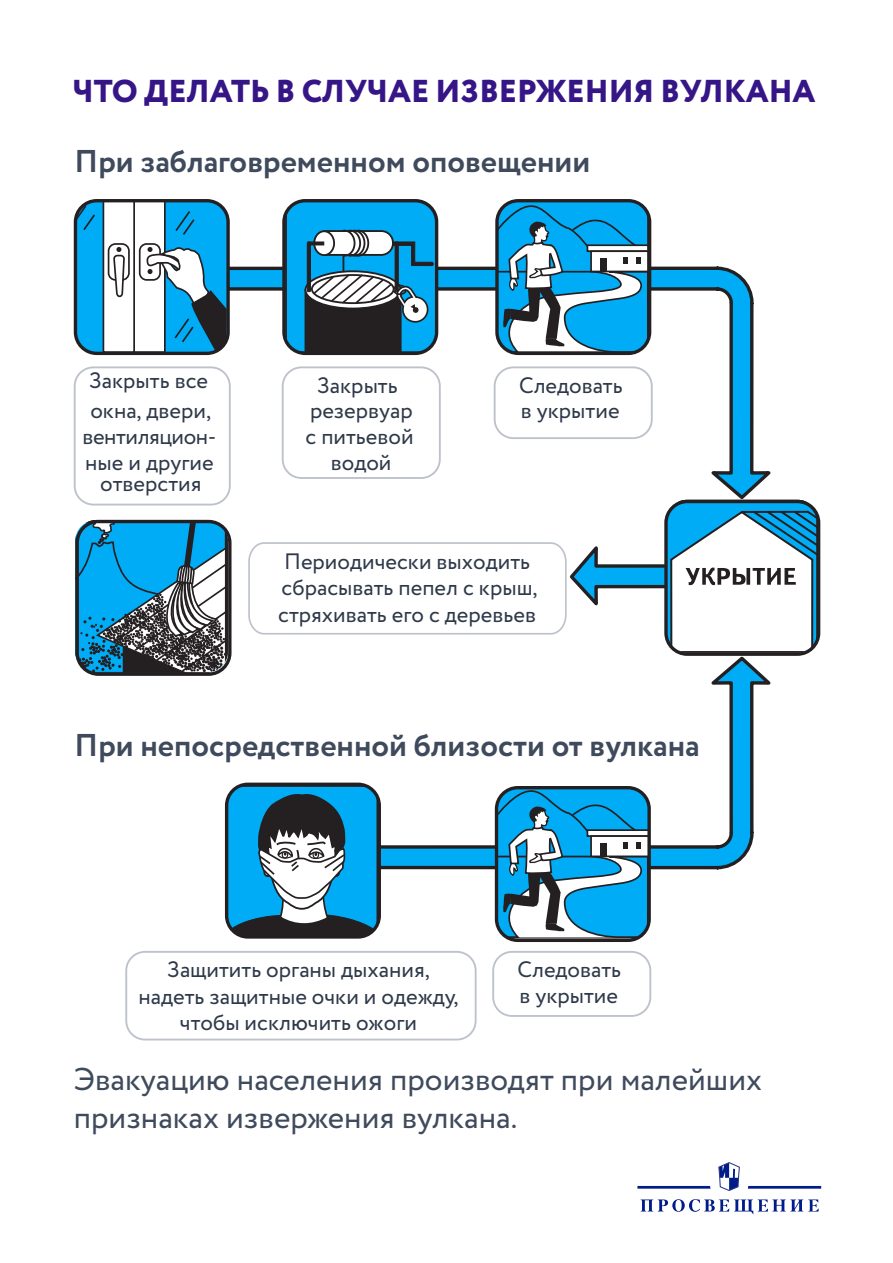
<style>
.page{position:relative;width:893px;height:1263px;background:#fff}
.page>*{position:absolute;margin:0;border:0;box-sizing:border-box;transform-origin:0 0}
.t1{font:800 31.65px "Circe";color:#361687}
.t2{font:31.5px/37.8px "Circe";color:#3f4a5c}
.t3{font:700 31.5px "Circe";color:#3f4a5c}
.t4{font:22.2px/25.8px "Circe";color:#2e3949}
.t5{font:22.2px/25.8px "Circe";letter-spacing:-.02em;color:#2e3949}
</style>
<div class="page">
<div style="left:74px;top:366px;width:157px;height:139px;border:2px solid #bdc2cb;border-radius:19px"></div>
<div style="left:125px;top:951px;width:352px;height:89px;border:2px solid #bdc2cb;border-radius:19px"></div>
<div style="left:492px;top:951px;width:159px;height:66px;border:2px solid #bdc2cb;border-radius:19px"></div>
<svg style="left:718px;top:1162px;width:22px;height:29px"></svg>
<svg style="left:637px;top:1186px;width:74px;height:3px"></svg>
<svg style="left:748px;top:1186px;width:73px;height:3px"></svg>
<svg style="left:640px;top:1199px;width:179px;height:15px"></svg>
<svg style="left:360px;top:656px;width:411px;height:215px"></svg>
<svg style="left:188px;top:265px;width:590px;height:237px"></svg>
<svg style="left:78px;top:203px;width:150px;height:150px"></svg>
<svg style="left:285px;top:203px;width:153px;height:150px;background:#378aaf"></svg>
<svg style="left:497px;top:203px;width:152px;height:150px"></svg>
<svg style="left:75px;top:520px;width:153px;height:152px;background:#3d8db1"></svg>
<svg style="left:247px;top:500px;width:570px;height:152px"></svg>
<svg style="left:229px;top:785px;width:150px;height:150px"></svg>
<svg style="left:496px;top:787px;width:153px;height:151px"></svg>
<div style="left:74px;top:199px;width:156px;height:156px;border:3px solid #241f20;border-radius:21px"></div>
<div style="left:282px;top:199px;width:156px;height:156px;border:3px solid #241f20;border-radius:21px"></div>
<div style="left:495px;top:199px;width:156px;height:156px;border:3px solid #241f20;border-radius:21px"></div>
<div style="left:76px;top:520px;width:156px;height:156px;border:3px solid #241f20;border-radius:21px"></div>
<div style="left:664px;top:500px;width:156px;height:156px;border:3px solid #241f20;border-radius:21px"></div>
<div style="left:225px;top:783px;width:156px;height:156px;border:3px solid #241f20;border-radius:21px"></div>
<div style="left:495px;top:786px;width:156px;height:156px;border:3px solid #241f20;border-radius:21px"></div>
<h1 class="t1" style="left:72px;top:70px;width:745px">ЧТО ДЕЛАТЬ В СЛУЧАЕ ИЗВЕРЖЕНИЯ ВУЛКАНА</h1>
<h2 class="t3" style="left:75px;top:140px;width:517px">При заблаговременном оповещении</h2>
<p class="t4" style="left:89px;top:366px;width:124px;line-height:30.3px">Закрыть все окна, двери,</p>
<p class="t5" style="left:83px;top:424px;width:135px">вентиляцион&shy;ные и другие</p>
<p class="t4" style="left:100px;top:471px;width:103px">отверстия</p>
<p class="t4" style="left:305px;top:373px;width:110px;text-align:center">Закрыть резервуар с питьевой водой</p>
<p class="t4" style="left:519px;top:373px;width:105px">Следовать в укрытие</p>
<p class="t4" style="left:278px;top:549px;width:261px;line-height:26.7px">Периодически выходить сбрасывать пепел с крыш, стряхивать его с деревьев</p>
<h2 class="t3" style="left:75px;top:724px;width:627px">При непосредственной близости от вулкана</h2>
<p class="t4" style="left:139px;top:957px;width:321px;line-height:26.7px;text-align:center">Защитить органы дыхания, надеть защитные очки и одежду, чтобы исключить ожоги</p>
<p class="t4" style="left:518px;top:957px;width:105px">Следовать в укрытие</p>
<h2 class="t2" style="left:74px;top:1061px;width:690px">Эвакуацию населения производят при малейших признаках извержения вулкана.</h2>
</div>
